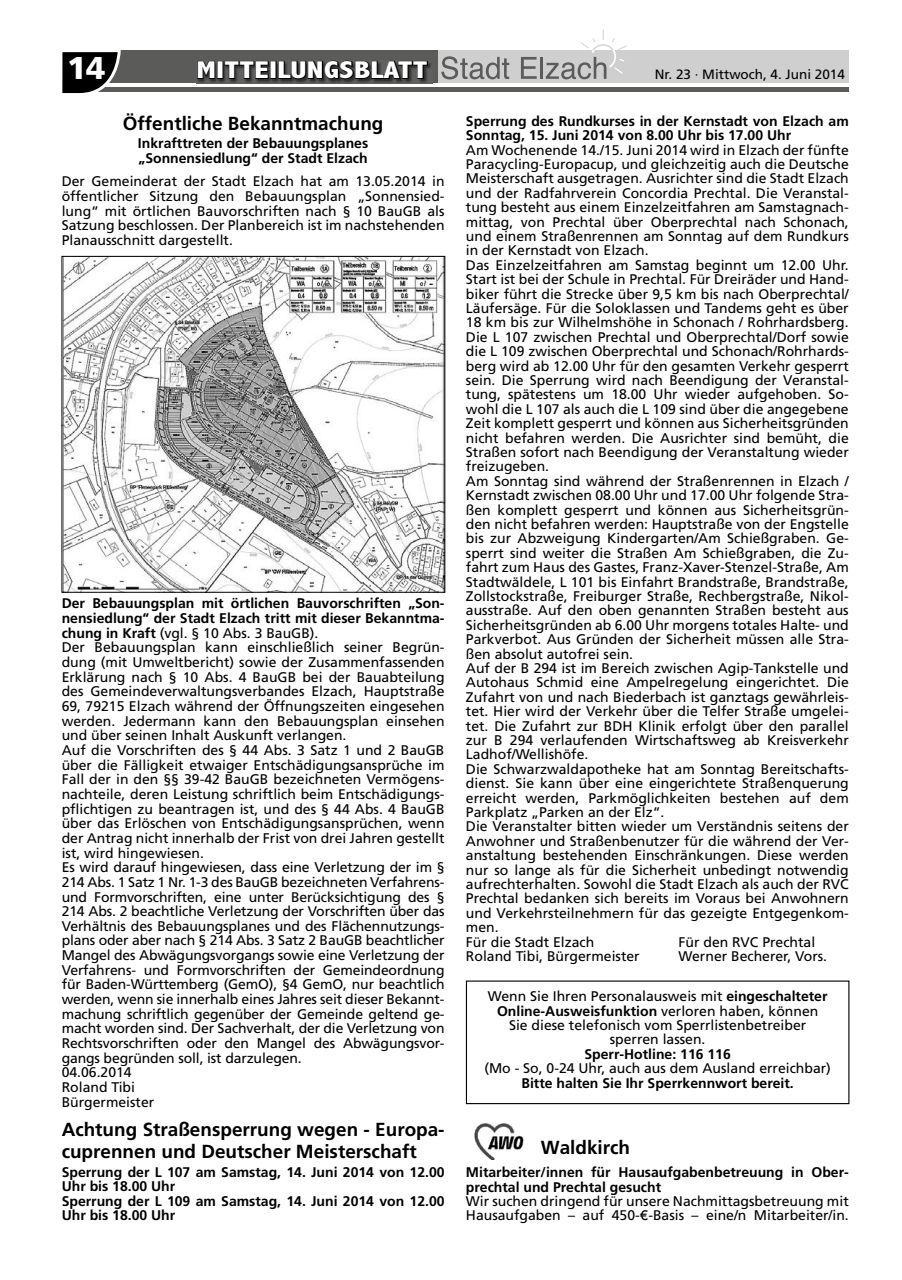
<style>
.page{position:relative;width:902px;height:1280px;background:#fff}
.page>*{position:absolute;margin:0;border:0;box-sizing:border-box;transform-origin:0 0}
.t1{font:900 31.5px "Frutiger";color:#fff}
.t2{font:800 condensed 24.45px "Abadi";letter-spacing:.01em;color:#fff;scale:1.26 1}
.t3{font:700 18.9px/21.3px "Frutiger";color:#000}
.t4{font:13.95px/14.4px "Frutiger";color:#000}
.t5{font:700 13.95px/14.7px "Frutiger";color:#000}
.t6{font:13.5px "Frutiger";color:#000}
.s1{font-weight:700}
.s2{font-family:"Gill Sans"}
</style>
<div class="page">
<div style="left:62px;top:51px;width:786px;height:32px;background:#cfcfcf"></div>
<div style="left:74px;top:51px;width:364px;height:32px;background:#5b5b5a"></div>
<hr style="left:62px;top:87px;width:786px;height:4px;background:#5b5b5a">
<svg style="left:62px;top:50px;width:60px;height:44px"></svg>
<svg style="left:441px;top:56px;width:68px;height:23px"></svg>
<svg style="left:521px;top:57px;width:15px;height:22px"></svg>
<hr style="left:540px;top:57px;width:3px;height:22px;background:#5b5b5a">
<svg style="left:545px;top:29px;width:81px;height:50px"></svg>
<img style="left:198px;top:62px;width:233px;height:21px">
<svg style="left:197px;top:60px;width:231px;height:20px"></svg>
<img style="left:64px;top:258px;width:379px;height:332px">
<div style="left:62px;top:256px;width:383px;height:336px;border:1px solid #000"></div>
<div style="left:466px;top:980px;width:383px;height:124px;border:1px solid #000"></div>
<img style="left:474px;top:1123px;width:50px;height:37px">
<h1 class="t1" style="left:67px;top:49px;width:40px">14</h1>
<h2 class="t2" style="left:196px;top:57px;width:185px">MITTEILUNGSBLATT</h2>
<p class="t6" style="left:654px;top:66px;width:192px">Nr. 23 · Mittwoch, 4. Juni 2014</p>
<h3 class="t3" style="left:123px;top:112px;width:262px">Öffentliche Bekanntmachung</h3>
<p class="t5" style="left:138px;top:136px;width:232px">Inkrafttreten der Bebauungsplanes „Sonnensiedlung“ der Stadt Elzach</p>
<p class="t4" style="left:62px;top:174px;width:384px;text-align:justify">Der Gemeinderat der Stadt Elzach hat am 13.05.2014 in öffentlicher Sitzung den Bebauungsplan „Sonnensied&shy;lung“ mit örtlichen Bauvorschriften nach § 10 BauGB als Satzung beschlossen. Der Planbereich ist im nachstehenden Planausschnitt dargestellt.</p>
<p class="t5" style="left:466px;top:114px;width:384px">Sperrung des Rundkurses in der Kernstadt von Elzach am<br>Sonntag, 15. Juni 2014 von 8.00 Uhr bis 17.00 Uhr</p>
<p class="t4" style="left:466px;top:142px;width:384px">Am Wochenende 14./15. Juni 2014 wird in Elzach der fünfte Paracycling-Europacup, und gleichzeitig auch die Deutsche Meisterschaft ausgetragen. Ausrichter sind die Stadt Elzach und der Radfahrverein Concordia Prechtal. Die Veranstal&shy;tung besteht aus einem Einzelzeitfahren am Samstagnach&shy;mittag, von Prechtal über Oberprechtal nach Schonach, und einem Straßenrennen am Sonntag auf dem Rundkurs in der Kernstadt von Elzach.<br>Das Einzelzeitfahren am Samstag beginnt um 12.00 Uhr.<br>Start ist bei der Schule in Prechtal. Für Dreiräder und Hand&shy;biker führt die Strecke über 9,5 km bis nach Oberprechtal/ Läufersäge. Für die Soloklassen und Tandems geht es über 18 km bis zur Wilhelmshöhe in Schonach / Rohrhardsberg.<br>Die L 107 zwischen Prechtal und Oberprechtal/Dorf sowie die L 109 zwischen Oberprechtal und Schonach/Rohrhards&shy;berg wird ab 12.00 Uhr für den gesamten Verkehr gesperrt sein. Die Sperrung wird nach Beendigung der Veranstal&shy;tung, spätestens um 18.00 Uhr wieder aufgehoben. So&shy;wohl die L 107 als auch die L 109 sind über die angegebene Zeit komplett gesperrt und können aus Sicherheitsgründen nicht befahren werden. Die Ausrichter sind bemüht, die Straßen sofort nach Beendigung der Veranstaltung wieder freizugeben.<br>Am Sonntag sind während der Straßenrennen in Elzach / Kernstadt zwischen 08.00 Uhr und 17.00 Uhr folgende Stra&shy;ßen komplett gesperrt und können aus Sicherheitsgrün&shy;den nicht befahren werden: Hauptstraße von der Engstelle bis zur Abzweigung Kindergarten/Am Schießgraben. Ge&shy;sperrt sind weiter die Straßen Am Schießgraben, die Zu&shy;fahrt zum Haus des Gastes, Franz-Xaver-Stenzel-Straße, Am Stadtwäldele, L 101 bis Einfahrt Brandstraße, Brandstraße, Zollstockstraße, Freiburger Straße, Rechbergstraße, Nikol&shy;ausstraße. Auf den oben genannten Straßen besteht aus Sicherheitsgründen ab 6.00 Uhr morgens totales Halte- und Parkverbot. Aus Gründen der Sicherheit müssen alle Stra&shy;ßen absolut autofrei sein.<br>Auf der B 294 ist im Bereich zwischen Agip-Tankstelle und Autohaus Schmid eine Ampelregelung eingerichtet. Die Zufahrt von und nach Biederbach ist ganztags gewährleis&shy;tet. Hier wird der Verkehr über die Telfer Straße umgelei&shy;tet. Die Zufahrt zur BDH Klinik erfolgt über den parallel zur B 294 verlaufenden Wirtschaftsweg ab Kreisverkehr Ladhof/Wellishöfe.<br>Die Schwarzwaldapotheke hat am Sonntag Bereitschafts&shy;dienst. Sie kann über eine eingerichtete Straßenquerung erreicht werden, Parkmöglichkeiten bestehen auf dem Parkplatz „Parken an der Elz“.<br>Die Veranstalter bitten wieder um Verständnis seitens der Anwohner und Straßenbenutzer für die während der Ver&shy;anstaltung bestehenden Einschränkungen. Diese werden nur so lange als für die Sicherheit unbedingt notwendig aufrechterhalten. Sowohl die Stadt Elzach als auch der RVC Prechtal bedanken sich bereits im Voraus bei Anwohnern und Verkehrsteilnehmern für das gezeigte Entgegenkom&shy;men.<br>Für die Stadt Elzach</p>
<p class="t4" style="left:62px;top:596px;width:384px"><span class="s1">Der Bebauungsplan mit örtlichen Bauvorschriften „Son&shy;nensiedlung“ der Stadt Elzach tritt mit dieser Bekanntma&shy;chung in Kraft</span> (vgl. § 10 Abs. 3 BauGB).<br>Der Bebauungsplan kann einschließlich seiner Begrün&shy;dung (mit Umweltbericht) sowie der Zusammenfassenden Erklärung nach § 10 Abs. 4 BauGB bei der Bauabteilung des Gemeindeverwaltungsverbandes Elzach, Hauptstraße 69, 79215 Elzach während der Öffnungszeiten eingesehen werden. Jedermann kann den Bebauungsplan einsehen und über seinen Inhalt Auskunft verlangen.<br>Auf die Vorschriften des § 44 Abs. 3 Satz 1 und 2 BauGB über die Fälligkeit etwaiger Entschädigungsansprüche im Fall der in den §§ 39-42 BauGB bezeichneten Vermögens&shy;nachteile, deren Leistung schriftlich beim Entschädigungs&shy;pflichtigen zu beantragen ist, und des § 44 Abs. 4 BauGB über das Erlöschen von Entschädigungsansprüchen, wenn der Antrag nicht innerhalb der Frist von drei Jahren gestellt ist, wird hingewiesen.<br>Es wird darauf hingewiesen, dass eine Verletzung der im § 214 Abs. 1 Satz 1 Nr. 1-3 des BauGB bezeichneten Verfahrens&shy;und Formvorschriften, eine unter Berücksichtigung des § 214 Abs. 2 beachtliche Verletzung der Vorschriften über das Verhältnis des Bebauungsplanes und des Flächennutzungs&shy;plans oder aber nach § 214 Abs. 3 Satz 2 BauGB beachtlicher Mangel des Abwägungsvorgangs sowie eine Verletzung der Verfahrens- und Formvorschriften der Gemeindeordnung für Baden-Württemberg (GemO), §4 GemO, nur beachtlich werden, wenn sie innerhalb eines Jahres seit dieser Bekannt&shy;machung schriftlich gegenüber der Gemeinde geltend ge&shy;macht worden sind. Der Sachverhalt, der die Verletzung von Rechtsvorschriften oder den Mangel des Abwägungsvor&shy;gangs begründen soll, ist darzulegen.<br>04.06.2014<br>Roland Tibi<br>Bürgermeister</p>
<h3 class="t3" style="left:62px;top:1119px;width:384px">Achtung Straßensperrung wegen - Europa&shy;cuprennen und Deutscher Meisterschaft</h3>
<p class="t5" style="left:62px;top:1164px;width:384px">Sperrung der L 107 am Samstag, 14. Juni 2014 von 12.00<br>Uhr bis 18.00 Uhr<br>Sperrung der L 109 am Samstag, 14. Juni 2014 von 12.00<br>Uhr bis 18.00 Uhr</p>
<p class="t4" style="left:678px;top:934px;width:138px">Für den RVC Prechtal</p>
<p class="t4" style="left:466px;top:949px;width:175px">Roland Tibi, Bürgermeister</p>
<p class="t4" style="left:678px;top:949px;width:150px">Werner Becherer, Vors.</p>
<p class="t4" style="left:488px;top:989px;width:341px;text-align:center">Wenn Sie Ihren Personalausweis mit <span class="s1">eingeschalteter Online-Ausweisfunktion</span> verloren haben, können Sie diese telefonisch vom Sperrlistenbetreiber sperren lassen.</p>
<p class="t5" style="left:584px;top:1046px;width:148px">Sperr-Hotline: 116 116</p>
<p class="t4" style="left:484px;top:1061px;width:348px">(Mo - So, 0-24 Uhr, auch aus dem Ausland erreichbar)</p>
<p class="t5" style="left:521px;top:1075px;width:274px">Bitte halten Sie Ihr Sperrkennwort bereit.</p>
<h3 class="t3" style="left:540px;top:1137px;width:91px">Waldkirch</h3>
<p class="t5" style="left:466px;top:1165px;width:384px">Mitarbeiter/innen für Hausaufgabenbetreuung in Ober&shy;prechtal und Prechtal gesucht</p>
<p class="t4" style="left:466px;top:1194px;width:384px">Wir suchen dringend für unsere Nachmittagsbetreuung mit<br>Hausaufgaben – auf 450-<span class="s2">€</span>-Basis – eine/n Mitarbeiter/in.</p>
</div>
